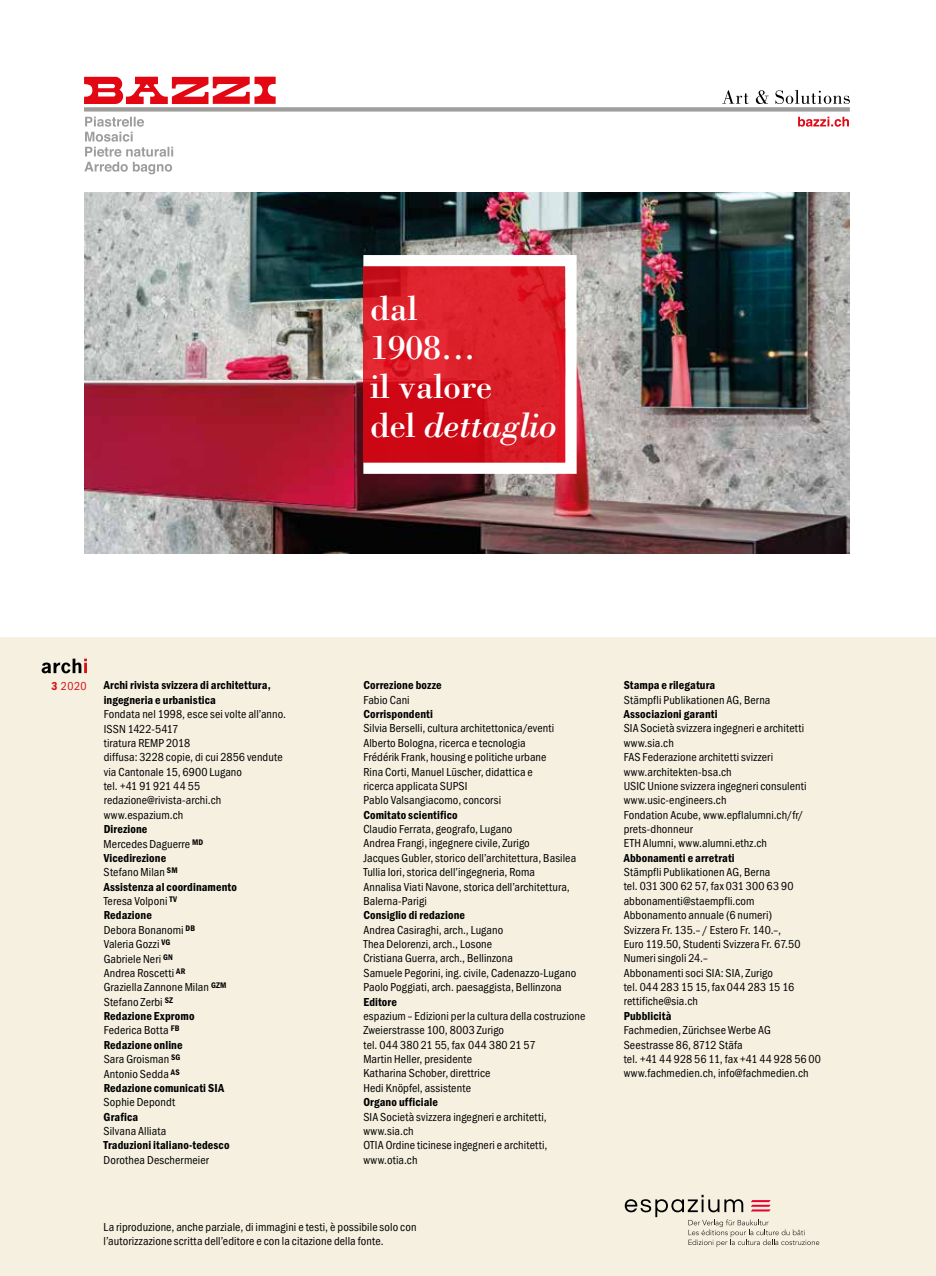
<style>
.page{position:relative;width:936px;height:1276px;background:#fff}
.page>*{position:absolute;margin:0;border:0;box-sizing:border-box;transform-origin:0 0}
.t1{font:36px/39px "Bodoni LT";letter-spacing:-.01em;color:#fff}
.t2{font:condensed 12px/14.4px "ITC Franklin Gothic Std";letter-spacing:.01em;color:#000}
.t3{font:12px/14.4px "ITC Franklin Gothic Std Dm Cd";letter-spacing:.01em;color:#000}
.t4{font:condensed 12px "ITC Franklin Gothic Std";color:#d51317}
.s1{font-style:italic}
.s2{font-family:"ITC Franklin Gothic Std Dm Cd";font-stretch:normal}
</style>
<div class="page">
<div style="left:0;top:637px;width:934px;height:639px;background:#f5f0e0"></div>
<svg style="left:42px;top:658px;width:45px;height:15px"></svg>
<svg style="left:624px;top:1194px;width:195px;height:53px;background:#dfd8ca"></svg>
<svg style="left:722px;top:90px;width:127px;height:14px"></svg>
<svg style="left:84px;top:77px;width:192px;height:27px"></svg>
<div style="left:84px;top:107px;width:765px;height:5px;background:#9d9d9c"></div>
<svg style="left:84px;top:117px;width:89px;height:57px"></svg>
<svg style="left:798px;top:117px;width:50px;height:10px"></svg>
<img style="left:84px;top:193px;width:765px;height:360px">
<svg style="left:370px;top:267px;width:194px;height:195px;background:#d81924"></svg>
<div style="left:358px;top:255px;width:218px;height:219px;border:11px solid #fff"></div>
<h1 class="t1" style="left:370px;top:288px;width:188px">dal<br>1908...<br>il valore<br>del <span class="s1">dettaglio</span></h1>
<p class="t4" style="left:52px;top:679px;width:37px"><span class="s2">3</span> 2020</p>
<p class="t3" style="left:104px;top:678px;width:168px">Archi rivista svizzera di architettura, ingegneria e urbanistica</p>
<p class="t2" style="left:104px;top:707px;width:184px">Fondata nel 1998, esce sei volte all’anno.<br>ISSN 1422-5417<br>tiratura REMP 2018<br>diffusa: 3228 copie, di cui 2856 vendute via Cantonale 15, 6900 Lugano<br>tel. +41 91 921 44 55 redazione@rivista-archi.ch www.espazium.ch</p>
<p class="t3" style="left:104px;top:822px;width:45px">Direzione</p>
<p class="t2" style="left:104px;top:836px;width:101px">Mercedes Daguerre <sup>MD</sup></p>
<p class="t3" style="left:104px;top:851px;width:64px">Vicedirezione</p>
<p class="t2" style="left:104px;top:865px;width:75px">Stefano Milan <sup>SM</sup></p>
<p class="t3" style="left:104px;top:879px;width:135px">Assistenza al coordinamento</p>
<p class="t2" style="left:104px;top:894px;width:75px">Teresa Volponi <sup>TV</sup></p>
<p class="t3" style="left:104px;top:908px;width:50px">Redazione</p>
<p class="t2" style="left:104px;top:923px;width:124px">Debora Bonanomi <sup>DB<br></sup>Valeria Gozzi <sup>VG<br></sup>Gabriele Neri <sup>GN<br></sup>Andrea Roscetti <sup>AR<br></sup>Graziella Zannone Milan <sup>GZM<br></sup>Stefano Zerbi <sup>SZ</sup></p>
<p class="t3" style="left:104px;top:1009px;width:92px">Redazione Expromo</p>
<p class="t2" style="left:104px;top:1023px;width:77px">Federica Botta <sup>FB</sup></p>
<p class="t3" style="left:104px;top:1037px;width:80px">Redazione online</p>
<p class="t2" style="left:104px;top:1052px;width:78px">Sara Groisman <sup>SG<br></sup>Antonio Sedda <sup>AS</sup></p>
<p class="t3" style="left:104px;top:1081px;width:122px">Redazione comunicati SIA</p>
<p class="t2" style="left:104px;top:1095px;width:73px">Sophie Depondt</p>
<p class="t3" style="left:104px;top:1109px;width:36px">Grafica</p>
<p class="t2" style="left:104px;top:1124px;width:64px">Silvana Alliata</p>
<p class="t3" style="left:104px;top:1138px;width:127px">Traduzioni italiano-tedesco</p>
<p class="t2" style="left:104px;top:1152px;width:107px">Dorothea Deschermeier</p>
<p class="t3" style="left:363px;top:678px;width:80px">Correzione bozze</p>
<p class="t2" style="left:363px;top:692px;width:48px">Fabio Cani</p>
<p class="t3" style="left:363px;top:707px;width:71px">Corrispondenti</p>
<p class="t2" style="left:363px;top:721px;width:192px">Silvia Berselli, cultura architettonica/eventi Alberto Bologna, ricerca e tecnologia Frédérik Frank, housing e politiche urbane Rina Corti, Manuel Lüscher, didattica e ricerca applicata SUPSI<br>Pablo Valsangiacomo, concorsi</p>
<p class="t3" style="left:363px;top:807px;width:96px">Comitato scientifico</p>
<p class="t2" style="left:363px;top:822px;width:214px">Claudio Ferrata, geografo, Lugano<br>Andrea Frangi, ingegnere civile, Zurigo<br>Jacques Gubler, storico dell’architettura, Basilea Tullia Iori, storica dell’ingegneria, Roma Annalisa Viati Navone, storica dell’architettura, Balerna-Parigi</p>
<p class="t3" style="left:363px;top:908px;width:103px">Consiglio di redazione</p>
<p class="t2" style="left:363px;top:922px;width:214px">Andrea Casiraghi, arch., Lugano<br>Thea Delorenzi, arch., Losone<br>Cristiana Guerra, arch., Bellinzona<br>Samuele Pegorini, ing. civile, Cadenazzo-Lugano Paolo Poggiati, arch. paesaggista, Bellinzona</p>
<p class="t3" style="left:363px;top:994px;width:35px">Editore</p>
<p class="t2" style="left:363px;top:1009px;width:223px">espazium – Edizioni per la cultura della costruzione Zweierstrasse 100, 8003 Zurigo<br>tel. 044 380 21 55, fax 044 380 21 57<br>Martin Heller, presidente<br>Katharina Schober, direttrice<br>Hedi Knöpfel, assistente</p>
<p class="t3" style="left:363px;top:1095px;width:76px">Organo ufficiale</p>
<p class="t2" style="left:363px;top:1109px;width:185px">SIA Società svizzera ingegneri e architetti, www.sia.ch<br>OTIA Ordine ticinese ingegneri e architetti, www.otia.ch</p>
<p class="t2" style="left:104px;top:1220px;width:314px">La riproduzione, anche parziale, di immagini e testi, è possibile solo con l’autorizzazione scritta dell’editore e con la citazione della fonte.</p>
<p class="t3" style="left:623px;top:678px;width:93px">Stampa e rilegatura</p>
<p class="t2" style="left:623px;top:692px;width:148px">Stämpfli Publikationen AG, Berna</p>
<p class="t3" style="left:623px;top:707px;width:95px">Associazioni garanti</p>
<p class="t2" style="left:623px;top:721px;width:184px">SIA Società svizzera ingegneri e architetti www.sia.ch<br>FAS Federazione architetti svizzeri www.architekten-bsa.ch<br>USIC Unione svizzera ingegneri consulenti www.usic-engineers.ch<br>Fondation Acube, www.epflalumni.ch/fr/ prets-dhonneur<br>ETH Alumni, www.alumni.ethz.ch</p>
<p class="t3" style="left:623px;top:850px;width:113px">Abbonamenti e arretrati</p>
<p class="t2" style="left:623px;top:865px;width:178px">Stämpfli Publikationen AG, Berna<br>tel. 031 300 62 57, fax 031 300 63 90 abbonamenti@staempfli.com<br>Abbonamento annuale (6 numeri)<br>Svizzera Fr. 135.– / Estero Fr. 140.–,<br>Euro 119.50, Studenti Svizzera Fr. 67.50<br>Numeri singoli 24.–<br>Abbonamenti soci SIA: SIA, Zurigo<br>tel. 044 283 15 15, fax 044 283 15 16 rettifiche@sia.ch</p>
<p class="t3" style="left:623px;top:1008px;width:49px">Pubblicità</p>
<p class="t2" style="left:623px;top:1023px;width:199px">Fachmedien, Zürichsee Werbe AG Seestrasse 86, 8712 Stäfa<br>tel. +41 44 928 56 11, fax +41 44 928 56 00 www.fachmedien.ch, info@fachmedien.ch</p>
</div>
